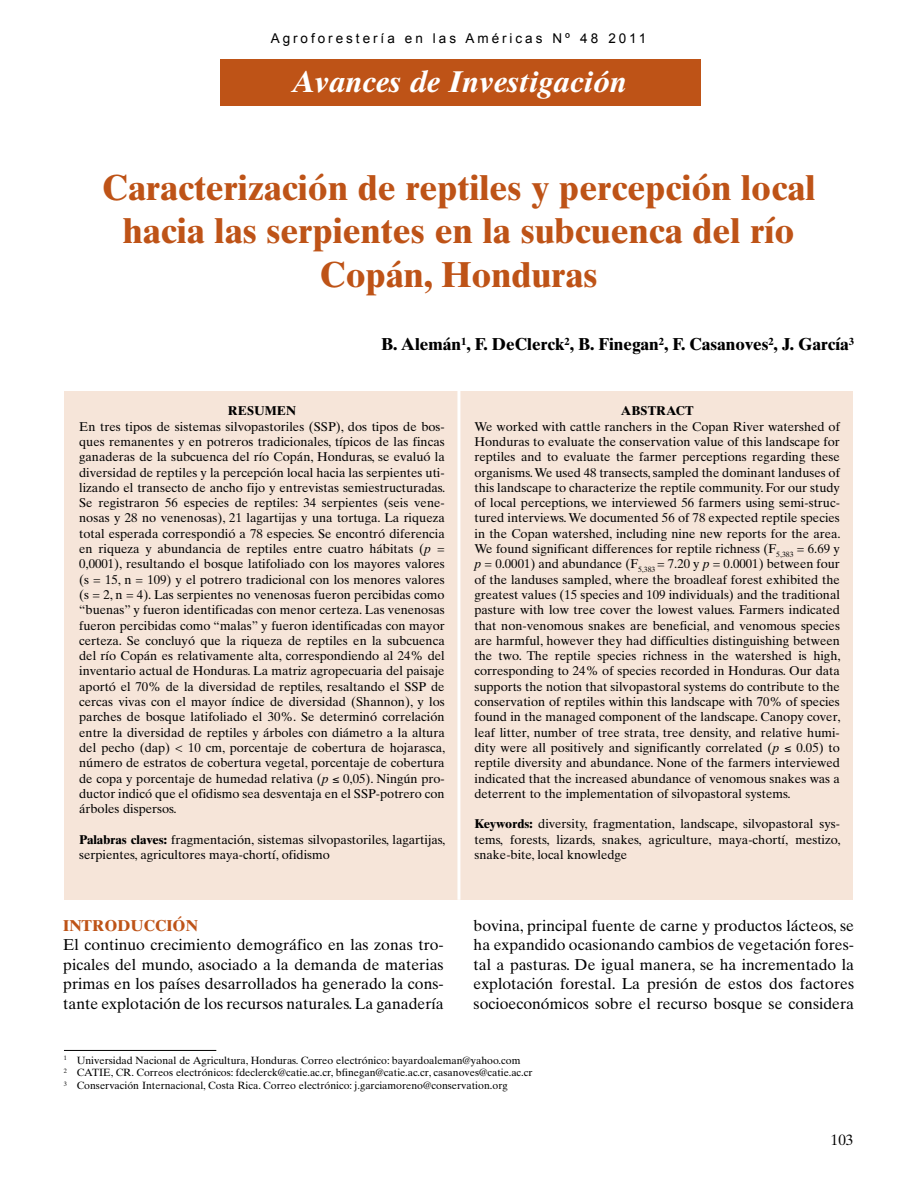
<style>
.page{position:relative;width:918px;height:1179px;background:#fff}
.page>*{position:absolute;margin:0;border:0;box-sizing:border-box;transform-origin:0 0}
.t1{font:700 36px/43.2px "Times Ten";color:#be5317;text-align:center}
.t2{font:italic 700 30px "Times Ten";color:#fff}
.t3{font:700 17.25px "Times Ten";color:#000}
.t4{font:15.75px/19.5px "Times Ten";color:#000;text-align:justify}
.t5{font:700 15.75px "Times Ten";color:#be5317}
.t6{font:15px "Times Ten";color:#000}
.t7{font:13.5px "Arial";letter-spacing:.22em;color:#000}
.t8{font:12.75px/15.3px "Times Ten";color:#000;text-align:justify}
.t9{font:700 12.75px "Times Ten";color:#000}
.t10{font:10.5px/12.6px "Times Ten";color:#000}
.s1{font-style:italic}
.s2{font-weight:700}
</style>
<div class="page">
<div style="left:220px;top:60px;width:480px;height:46px;background:#be5317"></div>
<div style="left:64px;top:392px;width:789px;height:508px;background:#f6e5d9"></div>
<hr style="left:64px;top:1050px;width:152px;height:1px;background:#000">
<hr style="left:457px;top:390px;width:3px;height:510px;background:#fff">
<p class="t7" style="left:271px;top:29px;width:377px">Agroforestería en las Américas Nº 48 2011</p>
<h2 class="t2" style="left:292px;top:64px;width:336px">Avances de Investigación</h2>
<h1 class="t1" style="left:102px;top:166px;width:715px">Caracterización de reptiles y percepción local hacia las serpientes en la subcuenca del río<br>Copán, Honduras</h1>
<h3 class="t3" style="left:381px;top:333px;width:474px">B. Alemán<sup>1</sup>, F. DeClerck<sup>2</sup>, B. Finegan<sup>2</sup>, F. Casanoves<sup>2</sup>, J. García<sup>3</sup></h3>
<p class="t9" style="left:228px;top:403px;width:69px">RESUMEN</p>
<p class="t8" style="left:79px;top:419px;width:368px">En tres tipos de sistemas silvopastoriles (SSP), dos tipos de bos&shy;ques remanentes y en potreros tradicionales, típicos de las fincas ganaderas de la subcuenca del río Copán, Honduras, se evaluó la diversidad de reptiles y la percepción local hacia las serpientes uti&shy;lizando el transecto de ancho fijo y entrevistas semiestructuradas.<br>Se registraron 56 especies de reptiles: 34 serpientes (seis vene&shy;nosas y 28 no venenosas), 21 lagartijas y una tortuga. La riqueza total esperada correspondió a 78 especies. Se encontró diferencia en riqueza y abundancia de reptiles entre cuatro hábitats (<span class="s1">p</span> = 0,0001), resultando el bosque latifoliado con los mayores valores (s = 15, n = 109) y el potrero tradicional con los menores valores (s = 2, n = 4). Las serpientes no venenosas fueron percibidas como “buenas” y fueron identificadas con menor certeza. Las venenosas fueron percibidas como “malas” y fueron identificadas con mayor certeza. Se concluyó que la riqueza de reptiles en la subcuenca del río Copán es relativamente alta, correspondiendo al 24% del inventario actual de Honduras. La matriz agropecuaria del paisaje aportó el 70% de la diversidad de reptiles, resaltando el SSP de cercas vivas con el mayor índice de diversidad (Shannon), y los parches de bosque latifoliado el 30%. Se determinó correlación entre la diversidad de reptiles y árboles con diámetro a la altura del pecho (dap) &lt; 10 cm, porcentaje de cobertura de hojarasca, número de estratos de cobertura vegetal, porcentaje de cobertura de copa y porcentaje de humedad relativa (<span class="s1">p</span> ≤ 0,05). Ningún pro&shy;ductor indicó que el ofidismo sea desventaja en el SSP-potrero con árboles dispersos.</p>
<p class="t8" style="left:79px;top:832px;width:368px"><span class="s2">Palabras claves:</span> fragmentación, sistemas silvopastoriles, lagartijas, serpientes, agricultores maya-chortí, ofidismo</p>
<p class="t5" style="left:63px;top:916px;width:123px">INTRODUCCIÓN</p>
<p class="t4" style="left:63px;top:935px;width:382px">El continuo crecimiento demográfico en las zonas tro&shy;picales del mundo, asociado a la demanda de materias primas en los países desarrollados ha generado la cons&shy;tante explotación de los recursos naturales. La ganadería</p>
<p class="t9" style="left:621px;top:403px;width:74px">ABSTRACT</p>
<p class="t8" style="left:474px;top:419px;width:368px">We worked with cattle ranchers in the Copan River watershed of Honduras to evaluate the conservation value of this landscape for reptiles and to evaluate the farmer perceptions regarding these organisms. We used 48 transects, sampled the dominant landuses of this landscape to characterize the reptile community. For our study of local perceptions, we interviewed 56 farmers using semi-struc&shy;tured interviews. We documented 56 of 78 expected reptile species in the Copan watershed, including nine new reports for the area.<br>We found significant differences for reptile richness (F<sub>5,383</sub> = 6.69 y <span class="s1">p</span> = 0.0001) and abundance (F<sub>5,383</sub> = 7.20 y <span class="s1">p</span> = 0.0001) between four of the landuses sampled, where the broadleaf forest exhibited the greatest values (15 species and 109 individuals) and the traditional pasture with low tree cover the lowest values. Farmers indicated that non-venomous snakes are beneficial, and venomous species are harmful, however they had difficulties distinguishing between the two. The reptile species richness in the watershed is high, corresponding to 24% of species recorded in Honduras. Our data supports the notion that silvopastoral systems do contribute to the conservation of reptiles within this landscape with 70% of species found in the managed component of the landscape. Canopy cover, leaf litter, number of tree strata, tree density, and relative humi&shy;dity were all positively and significantly correlated (<span class="s1">p</span> ≤ 0.05) to reptile diversity and abundance. None of the farmers interviewed indicated that the increased abundance of venomous snakes was a deterrent to the implementation of silvopastoral systems.</p>
<p class="t8" style="left:474px;top:816px;width:368px"><span class="s2">Keywords:</span> diversity, fragmentation, landscape, silvopastoral sys&shy;tems, forests, lizards, snakes, agriculture, maya-chortí, mestizo, snake-bite, local knowledge</p>
<p class="t4" style="left:474px;top:915px;width:382px">bovina, principal fuente de carne y productos lácteos, se ha expandido ocasionando cambios de vegetación fores&shy;tal a pasturas. De igual manera, se ha incrementado la explotación forestal. La presión de estos dos factores socioeconómicos sobre el recurso bosque se considera</p>
<p class="t10" style="left:64px;top:1054px;width:470px"><sup>1</sup> Universidad Nacional de Agricultura, Honduras. Correo electrónico: bayardoaleman@yahoo.com<br><sup>2</sup> CATIE, CR. Correos electrónicos: fdeclerck@catie.ac.cr, bfinegan@catie.ac.cr, casanoves@catie.ac.cr<br><sup>3</sup> Conservación Internacional, Costa Rica. Correo electrónico: j.garciamoreno@conservation.org</p>
<p class="t6" style="left:831px;top:1131px;width:24px">103</p>
</div>
